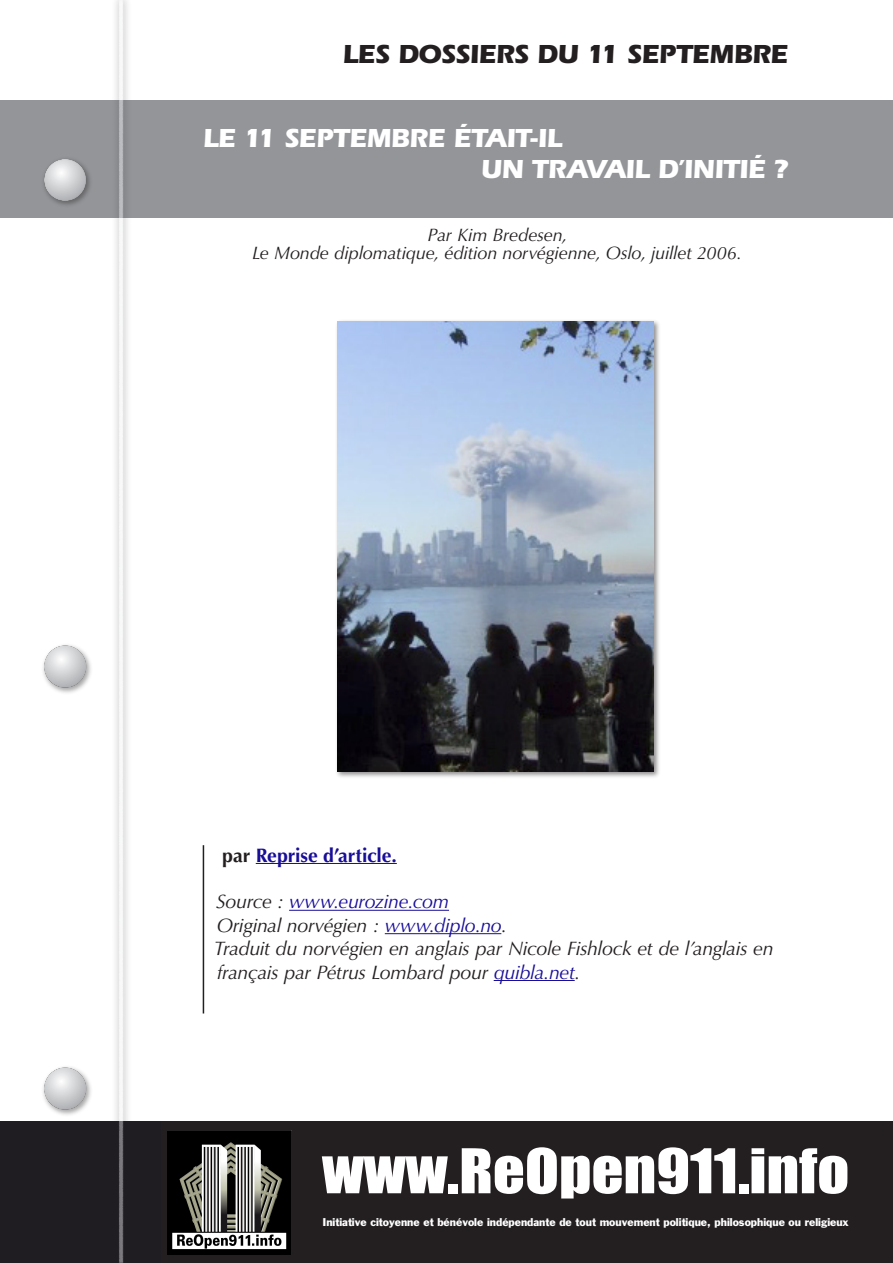
<style>
.page{position:relative;width:893px;height:1263px;background:#fff}
.page>*{position:absolute;margin:0;border:0;box-sizing:border-box;transform-origin:0 0}
.t1{font:57px "Impact";color:#fff;scale:1.1 1}
.t2{font:700 27px/31.2px "Itc Eras";letter-spacing:-.025em;color:#fff}
.t3{font:700 27px "Itc Eras";letter-spacing:-.03em;color:#231f20}
.t4{font:italic 19.5px/23.4px "Optima";letter-spacing:-.015em;color:#231f20}
.t5{font:700 19.5px "Optima";letter-spacing:-.005em;color:#190e98}
.t6{font:italic 18px/18px "Optima";letter-spacing:-.01em;color:#231f20;text-align:center}
.t7{font:10.5px "Franklin Gothic";color:#fff}
.s1{color:#231f20}
.s2{color:#190e98}
</style>
<div class="page">
<div style="left:0;top:1121px;width:893px;height:142px;background:#1f1d22"></div>
<div style="left:162px;top:1121px;width:731px;height:142px;background:#231f20"></div>
<div style="left:41px;top:642px;width:53px;height:53px;background:#231f20;opacity:.4"></div>
<svg style="left:44px;top:645px;width:42px;height:43px"></svg>
<div style="left:0;top:101px;width:893px;height:117px;background:#939598"></div>
<div style="left:41px;top:156px;width:53px;height:53px;background:#231f20;opacity:.4"></div>
<svg style="left:44px;top:159px;width:42px;height:42px"></svg>
<div style="left:111px;top:0;width:22px;height:1263px;background:#231f20;opacity:.75"></div>
<svg style="left:119px;top:0;width:4px;height:1263px;fill:#f6f6f6"></svg>
<img style="left:168px;top:1131px;width:123px;height:123px">
<hr style="left:203px;top:845px;width:1px;height:168px;background:#231f20">
<div style="left:41px;top:1064px;width:53px;height:53px;background:#231f20;opacity:.4"></div>
<svg style="left:44px;top:1067px;width:42px;height:43px"></svg>
<div style="left:334px;top:319px;width:327px;height:460px;background:#231f20;opacity:.5"></div>
<img style="left:337px;top:322px;width:317px;height:450px">
<hr style="left:256px;top:863px;width:141px;height:1px;background:#190e98">
<hr style="left:289px;top:910px;width:160px;height:1px;background:#190e98">
<hr style="left:385px;top:933px;width:116px;height:1px;background:#190e98">
<hr style="left:494px;top:980px;width:81px;height:1px;background:#190e98">
<h2 class="t3" style="left:342px;top:38px;width:447px">LES DOSSIERS DU 11 SEPTEMBRE</h2>
<h2 class="t2" style="left:481px;top:123px;width:309px;text-indent:-278px">LE 11 SEPTEMBRE ÉTAIT-IL<br>UN TRAVAIL D’INITIÉ ?</h2>
<p class="t6" style="left:252px;top:226px;width:491px">Par Kim Bredesen,<br>Le Monde diplomatique, édition norvégienne, Oslo, juillet 2006.</p>
<p class="t5" style="left:222px;top:843px;width:176px"><span class="s1">par</span> Reprise d’article.</p>
<p class="t4" style="left:214px;top:890px;width:561px">Source : <span class="s2">www.eurozine.com<br></span>Original norvégien : <span class="s2">www.diplo.no</span>.<br>Traduit du norvégien en anglais par Nicole Fishlock et de l’anglais en français par Pétrus Lombard pour <span class="s2">quibla.net</span>.</p>
<h1 class="t1" style="left:322px;top:1136px;width:481px">www.ReOpen911.info</h1>
<p class="t7" style="left:322px;top:1215px;width:528px">Initiative citoyenne et bénévole indépendante de tout mouvement politique, philosophique ou religieux</p>
</div>
